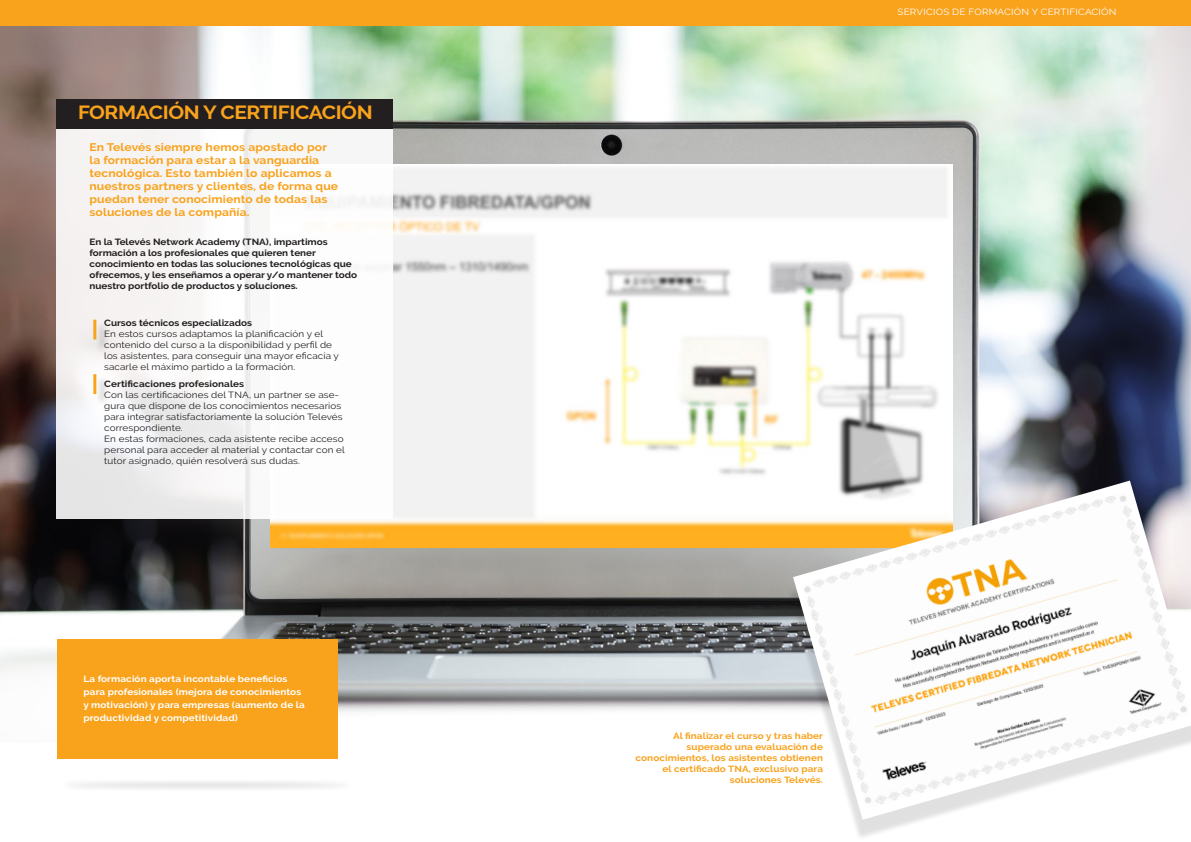
<style>
.page{position:relative;width:1191px;height:842px;background:#fff}
.page>*{position:absolute;margin:0;border:0;box-sizing:border-box;transform-origin:0 0}
.t1{font:700 19px "Raleway";letter-spacing:-.02em;color:#f9a21c;scale:1.1 1}
.t2{font:700 11px/13px "Raleway";letter-spacing:.01em;color:#f9a21c;scale:1.1 1}
.t3{font:9px/11px "Raleway";letter-spacing:.01em;color:#231f20;scale:1.1 1}
.t4{font:700 9px/10.8px "Raleway";color:#231f20;scale:1.1 1}
.t5{font:700 9px/13px "Raleway";letter-spacing:.01em;color:#fff;scale:1.1 1}
.t6{font:700 9px/11px "Raleway";letter-spacing:.01em;color:#f9a21c;text-align:right;scale:1.1 1}
.t7{font:9px "Raleway";letter-spacing:.02em;color:#fff;scale:1.1 1}
</style>
<div class="page">
<img style="left:0;top:26px;width:1191px;height:717px">
<img style="left:271px;top:164px;width:681px;height:384px">
<div style="left:57px;top:127px;width:336px;height:392px;background:linear-gradient(to right,#f0eeee,#feffff)"></div>
<div style="left:0;top:0;width:1191px;height:26px;background:#f9a21c"></div>
<div style="left:95px;top:321px;width:14px;height:31px;background:#231f20;opacity:.25"></div>
<hr style="left:93px;top:320px;width:3px;height:19px;background:#f9a21c">
<div style="left:95px;top:376px;width:14px;height:30px;background:#231f20;opacity:.25"></div>
<hr style="left:93px;top:374px;width:3px;height:20px;background:#f9a21c">
<div style="left:786px;top:494px;width:405px;height:347px;background:#231f20;opacity:.14"></div>
<svg style="left:793px;top:481px;width:398px;height:339px"></svg>
<img style="left:802px;top:491px;width:388px;height:318px">
<div style="left:57px;top:99px;width:336px;height:30px;background:#231f20"></div>
<div style="left:57px;top:639px;width:280px;height:119px;background:#f9a21c"></div>
<div style="left:60px;top:778px;width:293px;height:14px;background:#f4f4f4"></div>
<hr style="left:57px;top:777px;width:285px;height:3px;background:#fff;border-radius:50%">
<p class="t1" style="left:78px;top:101px;width:269px">FORMACIÓN Y CERTIFICACIÓN</p>
<p class="t2" style="left:89px;top:140px;width:228px">En Televés siempre hemos apostado por la formación para estar a la vanguardia tecnológica. Esto también lo aplicamos a nuestros partners y clientes, de forma que puedan tener conocimiento de todas las soluciones de la compañía.</p>
<p class="t4" style="left:89px;top:237px;width:245px">En la Televés Network Academy (TNA), impartimos formación a los profesionales que quieren tener conocimiento en todas las soluciones tecnológicas que ofrecemos, y les enseñamos a operar y/o mantener todo nuestro portfolio de productos y soluciones.</p>
<p class="t4" style="left:104px;top:317px;width:136px">Cursos técnicos especializados</p>
<p class="t3" style="left:104px;top:328px;width:215px">En estos cursos adaptamos la planificación y el contenido del curso a la disponibilidad y perfil de los asistentes, para conseguir una mayor eficacia y sacarle el máximo partido a la formación.</p>
<p class="t4" style="left:104px;top:378px;width:129px">Certificaciones profesionales</p>
<p class="t3" style="left:104px;top:389px;width:218px">Con las certificaciones del TNA, un partner se ase&shy;gura que dispone de los conocimientos necesarios para integrar satisfactoriamente la solución Televés correspondiente.</p>
<p class="t3" style="left:104px;top:433px;width:220px">En estas formaciones, cada asistente recibe acceso personal para acceder al material y contactar con el tutor asignado, quién resolverá sus dudas.</p>
<p class="t5" style="left:84px;top:672px;width:203px">La formación aporta incontable beneficios para profesionales (mejora de conocimientos y motivación) y para empresas (aumento de la productividad y competitividad)</p>
<p class="t7" style="left:897px;top:6px;width:201px">SERVICIOS DE FORMACIÓN Y CERTIFICACIÓN</p>
<p class="t6" style="left:635px;top:730px;width:172px">Al finalizar el curso y tras haber superado una evaluación de conocimientos, los asistentes obtienen el certificado TNA, exclusivo para soluciones Televés.</p>
</div>
